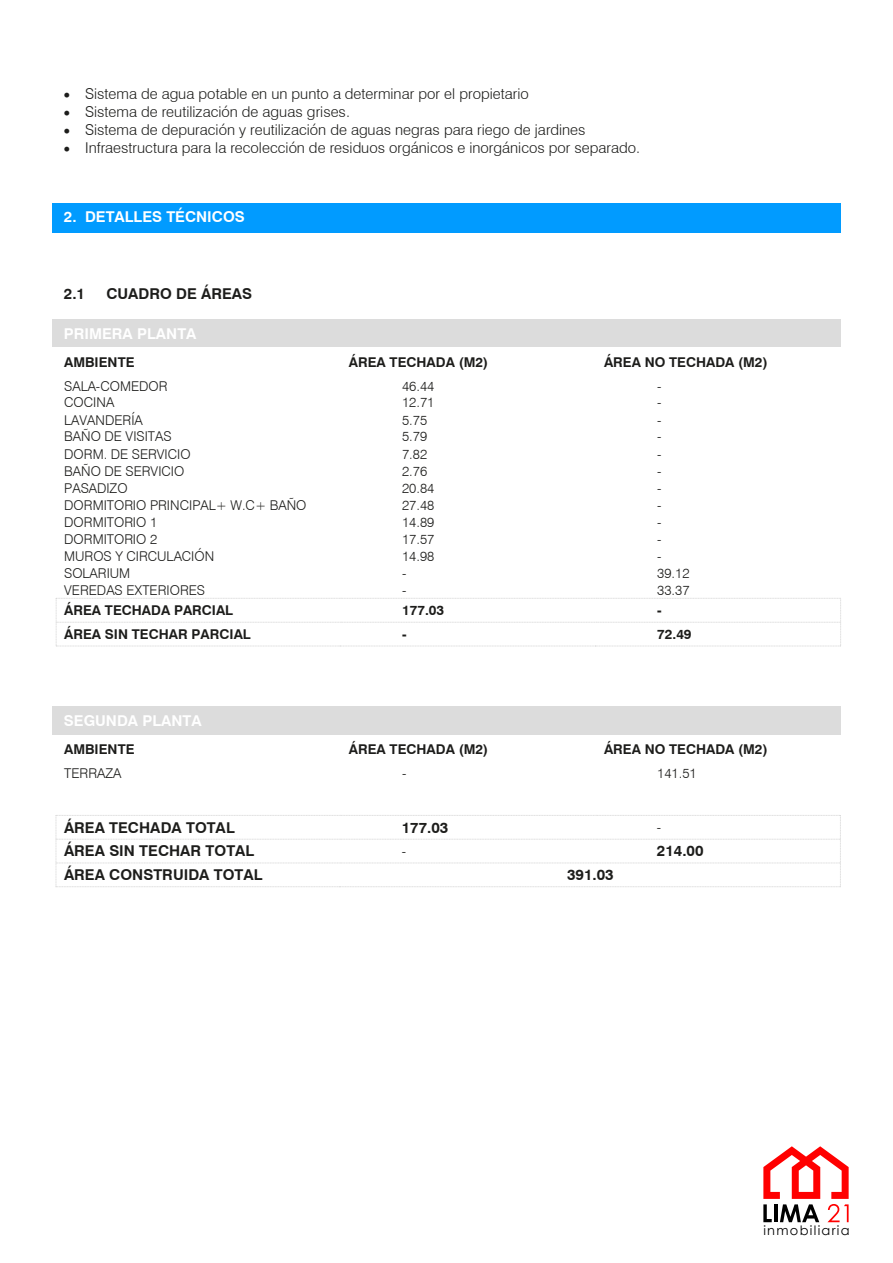
<style>
.page{position:relative;width:893px;height:1263px;background:#fff}
.page>*{position:absolute;margin:0;border:0;box-sizing:border-box;transform-origin:0 0}
.t1{font:300 15px "Swiss 721 BT";color:#1d1d1b}
.t2{font:700 15px "Swiss 721 BT";color:#1d1d1b}
.t3{font:700 15px "Swiss 721 BT";color:#fff}
.t4{font:300 13.5px "Swiss 721 BT";color:#1d1d1b}
.t5{font:700 13.5px "Swiss 721 BT";color:#1d1d1b}
.t6{font:13.05px "Century Gothic";letter-spacing:.1em;color:#000}
</style>
<div class="page">
<div style="left:56px;top:206px;width:782px;height:23px;background:#019bff"></div>
<hr style="left:56px;top:203px;width:782px;height:3px;background:#019bff">
<hr style="left:56px;top:229px;width:782px;height:3px;background:#019bff">
<hr style="left:53px;top:206px;width:3px;height:23px;background:#019bff">
<hr style="left:838px;top:206px;width:3px;height:23px;background:#019bff">
<div style="left:56px;top:322px;width:782px;height:22px;background:#dcdcdc"></div>
<hr style="left:56px;top:319px;width:782px;height:3px;background:#dcdcdc">
<hr style="left:56px;top:344px;width:782px;height:3px;background:#dcdcdc">
<hr style="left:53px;top:322px;width:3px;height:22px;background:#dcdcdc">
<hr style="left:838px;top:322px;width:3px;height:22px;background:#dcdcdc">
<svg style="left:56px;top:598px;width:785px;height:49px"></svg>
<div style="left:56px;top:710px;width:782px;height:21px;background:#dcdcdc"></div>
<hr style="left:56px;top:707px;width:782px;height:3px;background:#dcdcdc">
<svg style="left:53px;top:731px;width:3px;height:4px"></svg>
<hr style="left:56px;top:731px;width:782px;height:4px;background:#dcdcdc">
<svg style="left:838px;top:731px;width:3px;height:4px"></svg>
<hr style="left:53px;top:710px;width:3px;height:21px;background:#dcdcdc">
<hr style="left:838px;top:710px;width:3px;height:21px;background:#dcdcdc">
<svg style="left:56px;top:815px;width:785px;height:72px"></svg>
<svg style="left:763px;top:1146px;width:86px;height:76px"></svg>
<p class="t1" style="left:64px;top:85px;width:467px">• Sistema de agua potable en un punto a determinar por el propietario</p>
<p class="t1" style="left:64px;top:103px;width:288px">• Sistema de reutilización de aguas grises.</p>
<p class="t1" style="left:64px;top:121px;width:523px">• Sistema de depuración y reutilización de aguas negras para riego de jardines</p>
<p class="t1" style="left:64px;top:139px;width:578px">• Infraestructura para la recolección de residuos orgánicos e inorgánicos por separado.</p>
<p class="t3" style="left:64px;top:208px;width:183px">2. DETALLES TÉCNICOS</p>
<p class="t2" style="left:64px;top:285px;width:23px">2.1</p>
<p class="t2" style="left:106px;top:285px;width:147px">CUADRO DE ÁREAS</p>
<p class="t3" style="left:64px;top:324px;width:134px">PRIMERA PLANTA</p>
<p class="t5" style="left:64px;top:354px;width:72px">AMBIENTE</p>
<p class="t5" style="left:349px;top:354px;width:141px">ÁREA TECHADA (M2)</p>
<p class="t5" style="left:604px;top:354px;width:165px">ÁREA NO TECHADA (M2)</p>
<p class="t4" style="left:64px;top:377px;width:105px">SALA-COMEDOR</p>
<p class="t4" style="left:402px;top:377px;width:34px">46.44</p>
<p class="t4" style="left:657px;top:377px;width:6px">-</p>
<p class="t4" style="left:64px;top:394px;width:52px">COCINA</p>
<p class="t4" style="left:402px;top:394px;width:34px">12.71</p>
<p class="t4" style="left:657px;top:394px;width:6px">-</p>
<p class="t4" style="left:64px;top:412px;width:80px">LAVANDERÍA</p>
<p class="t4" style="left:402px;top:412px;width:27px">5.75</p>
<p class="t4" style="left:657px;top:412px;width:6px">-</p>
<p class="t4" style="left:64px;top:428px;width:109px">BAÑO DE VISITAS</p>
<p class="t4" style="left:402px;top:428px;width:27px">5.79</p>
<p class="t4" style="left:657px;top:428px;width:6px">-</p>
<p class="t4" style="left:64px;top:446px;width:128px">DORM. DE SERVICIO</p>
<p class="t4" style="left:402px;top:446px;width:27px">7.82</p>
<p class="t4" style="left:657px;top:446px;width:6px">-</p>
<p class="t4" style="left:64px;top:462px;width:122px">BAÑO DE SERVICIO</p>
<p class="t4" style="left:402px;top:462px;width:27px">2.76</p>
<p class="t4" style="left:657px;top:462px;width:6px">-</p>
<p class="t4" style="left:64px;top:480px;width:65px">PASADIZO</p>
<p class="t4" style="left:402px;top:480px;width:34px">20.84</p>
<p class="t4" style="left:657px;top:480px;width:6px">-</p>
<p class="t4" style="left:64px;top:497px;width:244px">DORMITORIO PRINCIPAL+ W.C+ BAÑO</p>
<p class="t4" style="left:402px;top:497px;width:34px">27.48</p>
<p class="t4" style="left:657px;top:497px;width:6px">-</p>
<p class="t4" style="left:64px;top:514px;width:94px">DORMITORIO 1</p>
<p class="t4" style="left:402px;top:514px;width:34px">14.89</p>
<p class="t4" style="left:657px;top:514px;width:6px">-</p>
<p class="t4" style="left:64px;top:531px;width:94px">DORMITORIO 2</p>
<p class="t4" style="left:402px;top:531px;width:34px">17.57</p>
<p class="t4" style="left:657px;top:531px;width:6px">-</p>
<p class="t4" style="left:64px;top:548px;width:152px">MUROS Y CIRCULACIÓN</p>
<p class="t4" style="left:402px;top:548px;width:34px">14.98</p>
<p class="t4" style="left:657px;top:548px;width:6px">-</p>
<p class="t4" style="left:64px;top:565px;width:68px">SOLARIUM</p>
<p class="t4" style="left:402px;top:565px;width:6px">-</p>
<p class="t4" style="left:657px;top:565px;width:34px">39.12</p>
<p class="t4" style="left:64px;top:582px;width:142px">VEREDAS EXTERIORES</p>
<p class="t4" style="left:402px;top:582px;width:6px">-</p>
<p class="t4" style="left:657px;top:582px;width:34px">33.37</p>
<p class="t5" style="left:64px;top:602px;width:170px">ÁREA TECHADA PARCIAL</p>
<p class="t5" style="left:402px;top:602px;width:44px">177.03</p>
<p class="t5" style="left:657px;top:602px;width:6px">-</p>
<p class="t5" style="left:64px;top:626px;width:188px">ÁREA SIN TECHAR PARCIAL</p>
<p class="t5" style="left:402px;top:626px;width:6px">-</p>
<p class="t5" style="left:657px;top:626px;width:36px">72.49</p>
<p class="t3" style="left:64px;top:712px;width:139px">SEGUNDA PLANTA</p>
<p class="t5" style="left:64px;top:741px;width:72px">AMBIENTE</p>
<p class="t5" style="left:349px;top:741px;width:141px">ÁREA TECHADA (M2)</p>
<p class="t5" style="left:604px;top:741px;width:165px">ÁREA NO TECHADA (M2)</p>
<p class="t4" style="left:64px;top:765px;width:59px">TERRAZA</p>
<p class="t4" style="left:402px;top:765px;width:6px">-</p>
<p class="t4" style="left:657px;top:765px;width:41px">141.51</p>
<p class="t2" style="left:64px;top:818px;width:172px">ÁREA TECHADA TOTAL</p>
<p class="t2" style="left:402px;top:818px;width:48px">177.03</p>
<p class="t4" style="left:657px;top:819px;width:6px">-</p>
<p class="t2" style="left:64px;top:842px;width:192px">ÁREA SIN TECHAR TOTAL</p>
<p class="t4" style="left:402px;top:843px;width:6px">-</p>
<p class="t2" style="left:657px;top:842px;width:48px">214.00</p>
<p class="t2" style="left:64px;top:866px;width:200px">ÁREA CONSTRUIDA TOTAL</p>
<p class="t2" style="left:567px;top:866px;width:48px">391.03</p>
<p class="t6" style="left:763px;top:1222px;width:88px">inmobiliaria</p>
</div>
